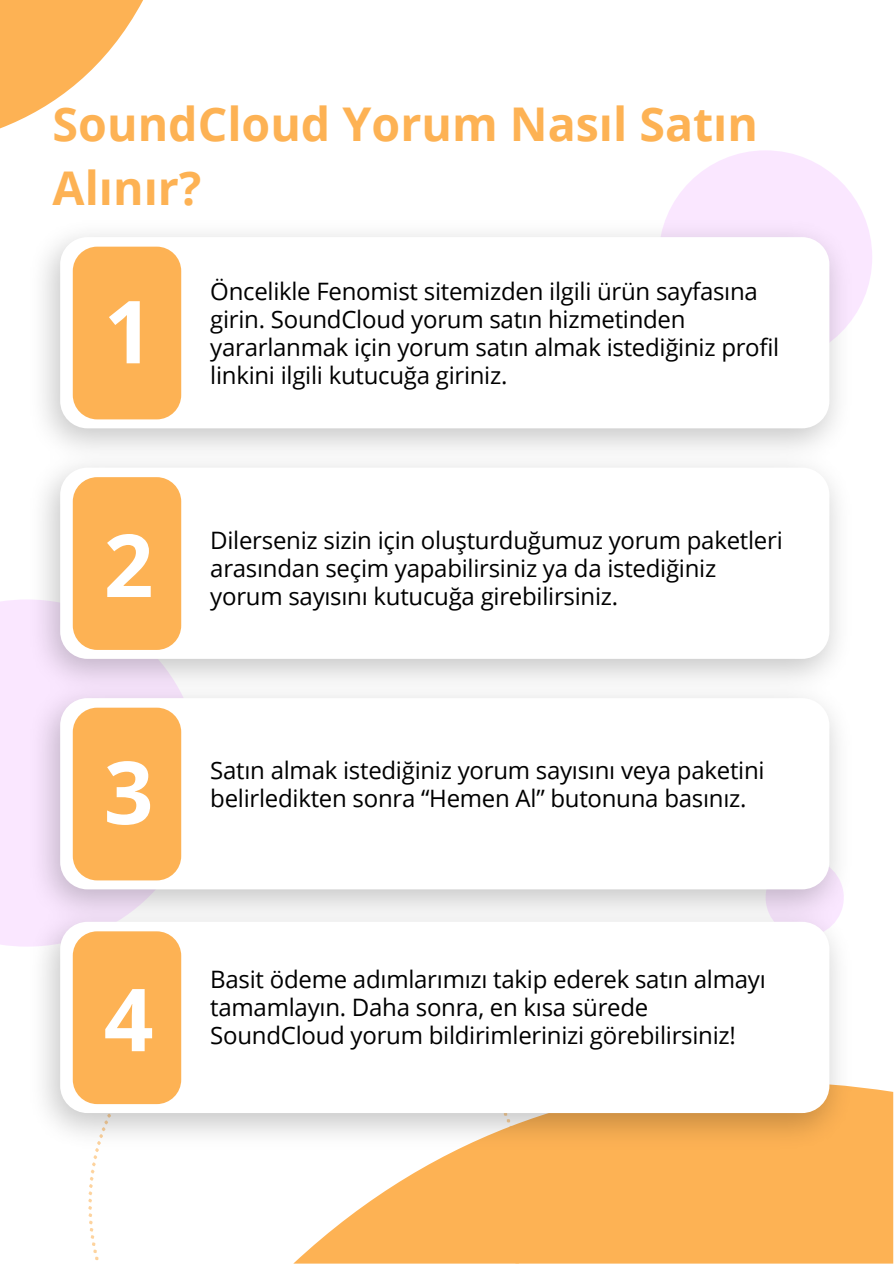
<style>
.page{position:relative;width:894px;height:1264px;background:#fff}
.page>*{position:absolute;margin:0;border:0;box-sizing:border-box;transform-origin:0 0}
.t1{font:700 87px "Open Sans";color:#fff}
.t2{font:700 46.5px/64.2px "Open Sans";color:#fdb254}
.t3{font:24px/28.2px "Open Sans";letter-spacing:-.01em;color:#000}
</style>
<div class="page">
<svg style="left:667px;top:150px;width:205px;height:165px;fill:#fae7ff"></svg>
<div style="left:0;top:599px;width:201px;height:347px;background:#fae7ff"></div>
<svg style="left:294px;top:1087px;width:599px;height:176px;background:#fdba67"></svg>
<svg style="left:0;top:0;width:143px;height:128px"></svg>
<img style="left:25px;top:216px;width:830px;height:937px">
<div style="left:60px;top:237px;width:769px;height:191px;background:#fff;border-radius:27px"></div>
<div style="left:73px;top:247px;width:108px;height:172px;background:#fdb254;border-radius:24px"></div>
<div style="left:60px;top:467px;width:769px;height:192px;background:#fff;border-radius:27px"></div>
<div style="left:73px;top:477px;width:108px;height:173px;background:#fdb254;border-radius:24px"></div>
<div style="left:60px;top:698px;width:769px;height:191px;background:#fff;border-radius:27px"></div>
<div style="left:73px;top:707px;width:108px;height:173px;background:#fdb254;border-radius:24px"></div>
<div style="left:60px;top:921px;width:769px;height:192px;background:#fff;border-radius:27px"></div>
<div style="left:73px;top:931px;width:108px;height:173px;background:#fdb254;border-radius:24px"></div>
<h2 class="t2" style="left:53px;top:90px;width:706px">SoundCloud Yorum Nasıl Satın<br>Alınır?</h2>
<h1 class="t1" style="left:104px;top:270px;width:51px">1</h1>
<h1 class="t1" style="left:104px;top:504px;width:51px">2</h1>
<p class="t3" style="left:210px;top:276px;width:570px">Öncelikle Fenomist sitemizden ilgili ürün sayfasına girin. SoundCloud yorum satın hizmetinden yararlanmak için yorum satın almak istediğiniz profil linkini ilgili kutucuğa giriniz.</p>
<p class="t3" style="left:210px;top:525px;width:574px">Dilerseniz sizin için oluşturduğumuz yorum paketleri arasından seçim yapabilirsiniz ya da istediğiniz yorum sayısını kutucuğa girebilirsiniz.</p>
<h1 class="t1" style="left:104px;top:731px;width:51px">3</h1>
<h1 class="t1" style="left:104px;top:958px;width:51px">4</h1>
<p class="t3" style="left:210px;top:755px;width:555px">Satın almak istediğiniz yorum sayısını veya paketini belirledikten sonra “Hemen Al” butonuna basınız.</p>
<p class="t3" style="left:210px;top:964px;width:557px">Basit ödeme adımlarımızı takip ederek satın almayı tamamlayın. Daha sonra, en kısa sürede<br>SoundCloud yorum bildirimlerinizi görebilirsiniz!</p>
</div>
